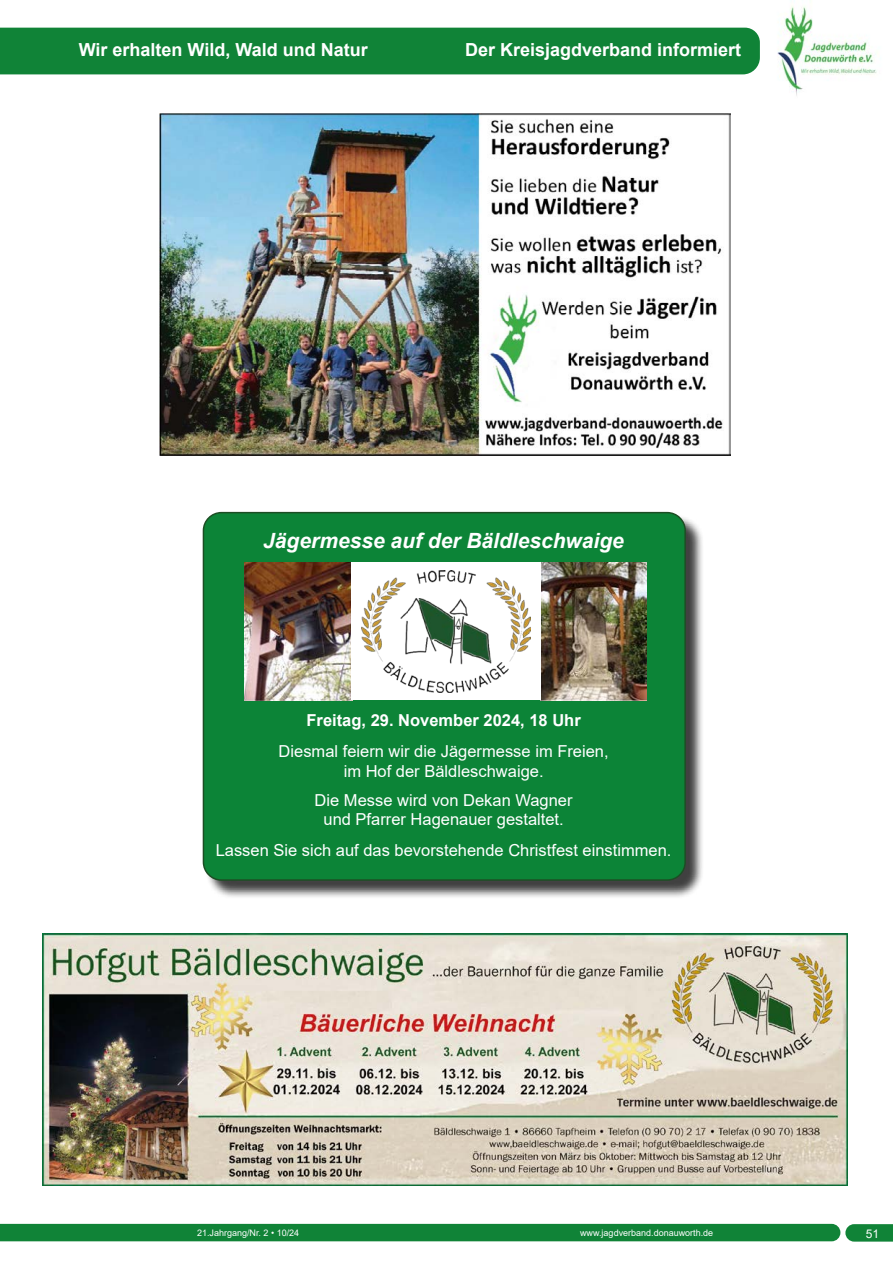
<style>
.page{position:relative;width:893px;height:1263px;background:#fff}
.page>*{position:absolute;margin:0;border:0;box-sizing:border-box;transform-origin:0 0}
.Text{font:italic 700 21px "Arial";color:#fff}
.t1{font:700 18px "Arial";color:#fff}
.Text-2{font:16.5px "Arial";color:#fff}
.Text-3{font:700 16.5px "Arial";color:#fff}
.t2{font:12px "Arial";color:#fff}
.t3{font:9px "Arial";color:#fff}
</style>
<div class="page">
<div style="left:0;top:1224px;width:893px;height:17px;background:#108337"></div>
<div style="left:0;top:28px;width:760px;height:46px;background:#108337"></div>
<img style="left:777px;top:5px;width:100px;height:91px">
<img style="left:43px;top:934px;width:804px;height:252px">
<div style="left:205px;top:514px;width:499px;height:385px;background:#000;opacity:.75"></div>
<div style="left:203px;top:513px;width:482px;height:367px;background:#0c8437;border-radius:18px"></div>
<div style="left:203px;top:512px;width:483px;height:369px;border:2px solid #1d4e24;border-radius:18px"></div>
<img style="left:245px;top:562px;width:106px;height:138px">
<img style="left:541px;top:562px;width:105px;height:138px">
<div style="left:351px;top:562px;width:190px;height:138px;background:#fff"></div>
<img style="left:362px;top:570px;width:168px;height:123px">
<img style="left:159px;top:114px;width:571px;height:341px">
<p class="t1" style="left:79px;top:37px;width:291px">Wir erhalten Wild, Wald und Natur</p>
<p class="t1" style="left:465px;top:37px;width:278px">Der Kreisjagdverband informiert</p>
<p class="Text" style="left:263px;top:527px;width:362px">Jägermesse auf der Bäldleschwaige</p>
<p class="Text-3" style="left:307px;top:709px;width:276px">Freitag, 29. November 2024, 18 Uhr</p>
<p class="Text-2" style="left:279px;top:740px;width:332px">Diesmal feiern wir die Jägermesse im Freien,</p>
<p class="Text-2" style="left:344px;top:760px;width:201px">im Hof der Bäldleschwaige.</p>
<p class="Text-2" style="left:315px;top:788px;width:259px">Die Messe wird von Dekan Wagner</p>
<p class="Text-2" style="left:323px;top:808px;width:242px">und Pfarrer Hagenauer gestaltet.</p>
<p class="Text-2" style="left:216px;top:839px;width:457px">Lassen Sie sich auf das bevorstehende Christfest einstimmen.</p>
<p class="t3" style="left:197px;top:1226px;width:104px">21.Jahrgang/Nr. 2 • 10/24</p>
<p class="t3" style="left:580px;top:1226px;width:135px">www.jagdverband.donauworth.de</p>
<p class="t2" style="left:866px;top:1225px;width:15px">51</p>
</div>
